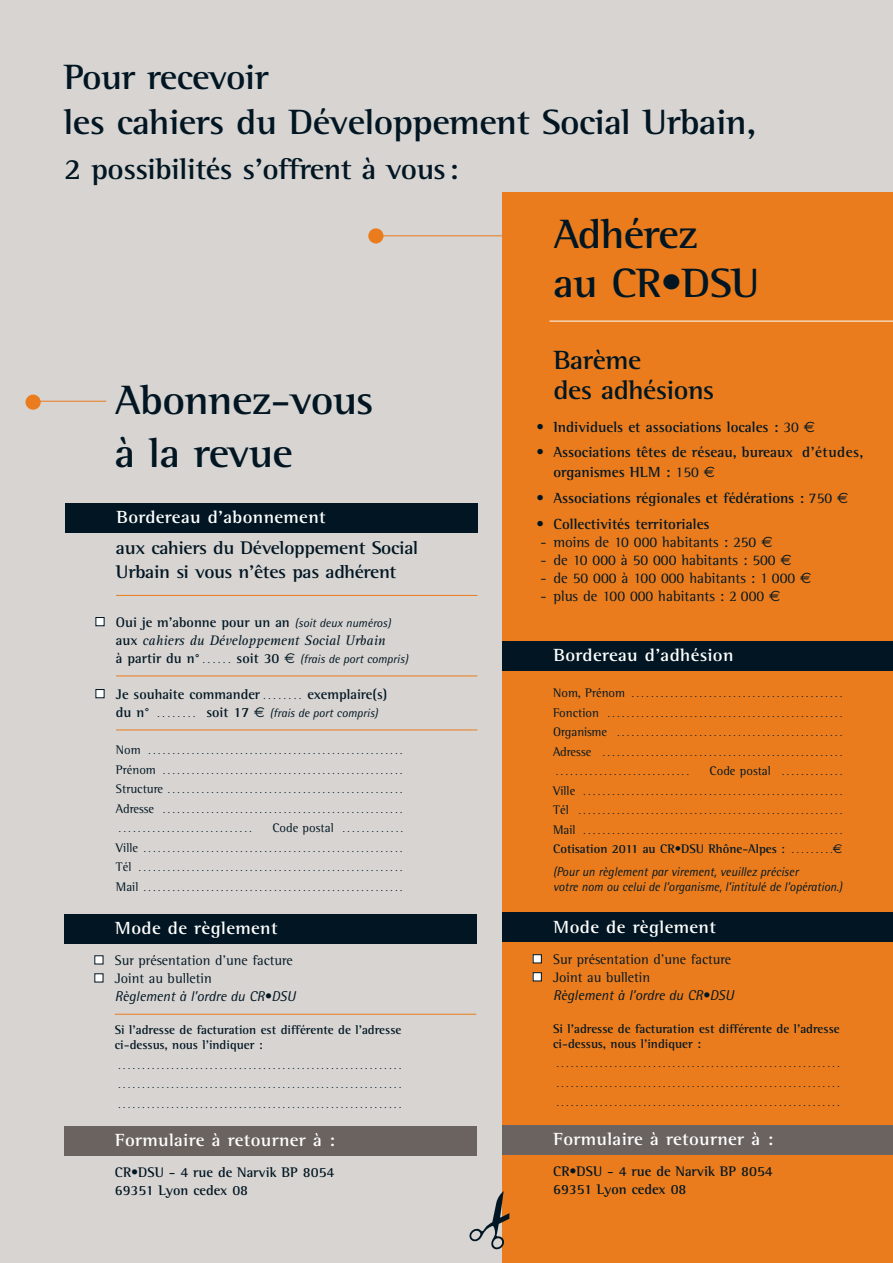
<style>
.page{position:relative;width:893px;height:1263px;background:#d7d4d2}
.page>*{position:absolute;margin:0;border:0;box-sizing:border-box;transform-origin:0 0}
.t1{font:700 42px/52.5px "Rotis Semi Serif";letter-spacing:-.015em;color:#011622;scale:1.05 1}
.t2{font:700 36px/45px "Rotis Semi Serif";letter-spacing:-.015em;color:#011622;scale:1.05 1}
.t3{font:700 30px "Rotis Semi Serif";letter-spacing:-.015em;color:#011622;scale:1.05 1}
.t4{font:700 27px/30px "Rotis Semi Serif";letter-spacing:-.015em;color:#011622;scale:1.05 1}
.t5{font:700 18.75px/24px "Rotis Semi Serif";letter-spacing:-.015em;color:#011622;scale:1.05 1}
.t6{font:700 18px "Rotis Semi Serif";letter-spacing:.015em;color:#fff;scale:1.05 1}
.t7{font:700 15px/19.5px "Rotis Semi Serif";color:#011622}
.t8{font:15px "Rotis Semi Serif";color:#011622}
.t9{font:700 14.25px/18px "Rotis Semi Serif";color:#011622}
.t10{font:14.25px "Rotis Semi Serif";color:#011622}
.t11{font:italic 14.25px "Rotis Semi Sans";color:#011622}
.t12{font:italic 14.25px "Rotis Serif";color:#011622}
.t13{font:700 12.75px/15px "Rotis Semi Serif";color:#011622}
.t14{font:italic 12.75px/15px "Rotis Semi Sans";color:#011622;scale:.96 1}
.t15{font:italic 12px "Rotis Semi Sans";color:#011622}
.t16{font:9px/19.5px "Rotis Semi Serif";color:#011622;text-align:justify}
.s1{color:#fff}
.s2{font-family:"Rotis Semi Sans";font-weight:400;font-style:italic;font-size:12px}
.s3{font-family:"Rotis Semi Serif";font-weight:700;font-style:normal}
.s4{font-family:"Rotis Semi Serif";font-weight:700;font-style:normal;font-size:14.25px}
.s5{font-family:"Rotis Semi Serif";font-style:normal;font-size:9px}
.s6{font-family:"Euro Sans";font-style:normal;font-size:14.25px}
.s7{font-weight:400;font-size:9px}
.s8{font-size:12.75px}
.s9{font-weight:400}
.s10{font-family:"Euro Sans";font-weight:400}
.s11{font-family:"Euro Sans"}
</style>
<div class="page">
<hr style="left:116px;top:595px;width:361px;height:1px;background:#ea7c1d">
<hr style="left:116px;top:675px;width:361px;height:1px;background:#ea7c1d">
<hr style="left:116px;top:729px;width:361px;height:1px;background:#ea7c1d">
<hr style="left:115px;top:1014px;width:361px;height:1px;background:#ea7c1d">
<div style="left:65px;top:503px;width:412px;height:30px;background:#011622"></div>
<div style="left:64px;top:914px;width:412px;height:29px;background:#011622"></div>
<div style="left:64px;top:1126px;width:412px;height:30px;background:#6b6360"></div>
<hr style="left:381px;top:235px;width:312px;height:1px;background:#ea7c1d">
<div style="left:368px;top:228px;width:15px;height:15px;background:#ea7c1d;border-radius:50%"></div>
<hr style="left:35px;top:401px;width:71px;height:1px;background:#ea7c1d">
<div style="left:26px;top:395px;width:15px;height:15px;background:#ea7c1d;border-radius:50%"></div>
<div style="left:502px;top:192px;width:391px;height:1071px;background:#ea7c1d"></div>
<div style="left:502px;top:912px;width:391px;height:30px;background:#011622"></div>
<div style="left:502px;top:1125px;width:391px;height:30px;background:#6b6360"></div>
<hr style="left:549px;top:321px;width:344px;height:1px;background:#fff">
<div style="left:502px;top:641px;width:391px;height:30px;background:#011622"></div>
<svg style="left:469px;top:1191px;width:40px;height:59px"></svg>
<h2 class="t2" style="left:64px;top:58px;width:661px">Pour recevoir<br>les cahiers du Développement Social Urbain,</h2>
<h3 class="t3" style="left:64px;top:159px;width:378px">2 possibilités s’offrent à vous:</h3>
<h1 class="t1" style="left:115px;top:378px;width:248px">Abonnez-vous à la revue</h1>
<h3 class="t6" style="left:116px;top:511px;width:201px">Bordereau d’abonnement</h3>
<h3 class="t5" style="left:116px;top:538px;width:289px">aux cahiers du Développement Social<br>Urbain si vous n’êtes pas adhérent</h3>
<h3 class="t9" style="left:95px;top:614px;width:298px"><span class="s1">■</span> Oui je m’abonne pour un an <span class="s2">(soit deux numéros)</span></h3>
<h3 class="t12" style="left:116px;top:635px;width:271px"><span class="s3">aux</span> cahiers du Développement Social Urbain</h3>
<h3 class="t15" style="left:116px;top:654px;width:294px"><span class="s4">à partir du n°</span> <span class="s5">. . . . . .</span> <span class="s4">soit 30</span> <span class="s6">€</span> (frais de port compris)</h3>
<h3 class="t9" style="left:95px;top:686px;width:294px"><span class="s1">■</span> Je souhaite commander <span class="s7">. . . . . . . .</span> exemplaire(s)</h3>
<h3 class="t15" style="left:116px;top:708px;width:263px"><span class="s4">du n°</span> <span class="s5">. . . . . . . .</span> <span class="s4">soit 17</span> <span class="s6">€</span> (frais de port compris)</h3>
<p class="t16" style="left:116px;top:742px;width:288px"><span class="s8">Nom</span> . . . . . . . . . . . . . . . . . . . . . . . . . . . . . . . . . . . . . . . . . . . . . . . . . . . . .</p>
<p class="t16" style="left:116px;top:762px;width:288px"><span class="s8">Prénom</span> . . . . . . . . . . . . . . . . . . . . . . . . . . . . . . . . . . . . . . . . . . . . . . . . . .</p>
<p class="t16" style="left:116px;top:781px;width:288px"><span class="s8">Structure</span> . . . . . . . . . . . . . . . . . . . . . . . . . . . . . . . . . . . . . . . . . . . . . . . . .</p>
<p class="t16" style="left:116px;top:801px;width:288px"><span class="s8">Adresse</span> . . . . . . . . . . . . . . . . . . . . . . . . . . . . . . . . . . . . . . . . . . . . . . . . . .</p>
<p class="t16" style="left:119px;top:820px;width:134px">. . . . . . . . . . . . . . . . . . . . . . . . . . . .</p>
<p class="t16" style="left:116px;top:820px;width:289px;text-indent:156px"><span class="s8">Code postal</span> . . . . . . . . . . . . .<br><span class="s8">Ville</span> . . . . . . . . . . . . . . . . . . . . . . . . . . . . . . . . . . . . . . . . . . . . . . . . . . . . . .<br><span class="s8">Tél</span> . . . . . . . . . . . . . . . . . . . . . . . . . . . . . . . . . . . . . . . . . . . . . . . . . . . . . . .<br><span class="s8">Mail</span> . . . . . . . . . . . . . . . . . . . . . . . . . . . . . . . . . . . . . . . . . . . . . . . . . . . . . .</p>
<h3 class="t6" style="left:115px;top:922px;width:156px">Mode de règlement</h3>
<h3 class="t10" style="left:94px;top:955px;width:201px"><span class="s1">■</span> Sur présentation d’une facture</h3>
<h3 class="t10" style="left:94px;top:973px;width:120px"><span class="s1">■</span> Joint au bulletin</h3>
<h3 class="t11" style="left:115px;top:991px;width:182px">Règlement à l’ordre du CR•DSU</h3>
<h3 class="t13" style="left:115px;top:1023px;width:288px">Si l’adresse de facturation est différente de l’adresse ci-dessus, nous l’indiquer :</h3>
<p class="t16" style="left:118px;top:1057px;width:284px">. . . . . . . . . . . . . . . . . . . . . . . . . . . . . . . . . . . . . . . . . . . . . . . . . . . . . . . . . . . . . . . . . . . . . . . . . . . . . . . . . . . . . . . . . . . . . . . . . . . . . . . . . . . . . . . . . . . . . . . . . . . . . . . . . . . . . . . . . . . . . . . . . . . . . . . . . . . . . . . . . . . . . . . . . . . . . . . . .</p>
<h3 class="t6" style="left:115px;top:1134px;width:211px">Formulaire à retourner à :</h3>
<h3 class="t9" style="left:115px;top:1164px;width:221px">CR•DSU - 4 rue de Narvik BP 8054<br>69351 Lyon cedex 08</h3>
<h1 class="t1" style="left:553px;top:213px;width:198px;line-height:49.5px">Adhérez<br>au CR•DSU</h1>
<h3 class="t4" style="left:553px;top:348px;width:155px">Barème<br>des adhésions</h3>
<h3 class="t7" style="left:536px;top:418px;width:280px"><span class="s9">•</span> Individuels et associations locales : <span class="s9">30</span> <span class="s10">€</span></h3>
<h3 class="t7" style="left:553px;top:444px;width:311px;text-indent:-17px"><span class="s9">•</span> Associations têtes de réseau, bureaux d'études, organismes HLM : <span class="s9">150</span> <span class="s10">€</span></h3>
<h3 class="t7" style="left:536px;top:489px;width:314px"><span class="s9">•</span> Associations régionales et fédérations : <span class="s9">750</span> <span class="s10">€</span></h3>
<h3 class="t7" style="left:536px;top:515px;width:175px"><span class="s9">•</span> Collectivités territoriales</h3>
<h3 class="t8" style="left:541px;top:537px;width:233px">- moins de 10 000 habitants : 250 <span class="s11">€</span></h3>
<h3 class="t8" style="left:541px;top:555px;width:253px">- de 10 000 à 50 000 habitants : 500 <span class="s11">€</span></h3>
<h3 class="t8" style="left:541px;top:573px;width:272px">- de 50 000 à 100 000 habitants : 1 000 <span class="s11">€</span></h3>
<h3 class="t8" style="left:541px;top:591px;width:241px">- plus de 100 000 habitants : 2 000 <span class="s11">€</span></h3>
<h3 class="t6" style="left:554px;top:649px;width:173px">Bordereau d’adhésion</h3>
<p class="t16" style="left:553px;top:685px;width:291px"><span class="s8">Nom, Prénom</span> . . . . . . . . . . . . . . . . . . . . . . . . . . . . . . . . . . . . . . . . . . . .</p>
<p class="t16" style="left:553px;top:705px;width:291px"><span class="s8">Fonction</span> . . . . . . . . . . . . . . . . . . . . . . . . . . . . . . . . . . . . . . . . . . . . . . . . .</p>
<p class="t16" style="left:553px;top:724px;width:291px"><span class="s8">Organisme</span> . . . . . . . . . . . . . . . . . . . . . . . . . . . . . . . . . . . . . . . . . . . . . . .</p>
<p class="t16" style="left:553px;top:744px;width:291px"><span class="s8">Adresse</span> . . . . . . . . . . . . . . . . . . . . . . . . . . . . . . . . . . . . . . . . . . . . . . . . . .</p>
<p class="t16" style="left:556px;top:763px;width:134px">. . . . . . . . . . . . . . . . . . . . . . . . . . . .</p>
<p class="t16" style="left:553px;top:763px;width:291px;text-indent:156px"><span class="s8">Code postal</span> . . . . . . . . . . . . .<br><span class="s8">Ville</span> . . . . . . . . . . . . . . . . . . . . . . . . . . . . . . . . . . . . . . . . . . . . . . . . . . . . . .<br><span class="s8">Tél</span> . . . . . . . . . . . . . . . . . . . . . . . . . . . . . . . . . . . . . . . . . . . . . . . . . . . . . . .<br><span class="s8">Mail</span> . . . . . . . . . . . . . . . . . . . . . . . . . . . . . . . . . . . . . . . . . . . . . . . . . . . . . .</p>
<h3 class="t13" style="left:553px;top:843px;width:291px">Cotisation 2011 au CR•DSU Rhône-Alpes <span class="s9">:</span> <span class="s7">. . . . . . . . .</span><span class="s10">€</span></h3>
<h3 class="t14" style="left:553px;top:865px;width:303px">(Pour un règlement par virement, veuillez préciser<br>votre nom ou celui de l’organisme, l’intitulé de l’opération.)</h3>
<h3 class="t6" style="left:554px;top:920px;width:156px">Mode de règlement</h3>
<h3 class="t10" style="left:532px;top:954px;width:201px"><span class="s1">■</span> Sur présentation d’une facture</h3>
<h3 class="t10" style="left:532px;top:972px;width:120px"><span class="s1">■</span> Joint au bulletin</h3>
<h3 class="t11" style="left:553px;top:990px;width:182px">Règlement à l’ordre du CR•DSU</h3>
<h3 class="t13" style="left:553px;top:1022px;width:288px">Si l’adresse de facturation est différente de l’adresse ci-dessus, nous l’indiquer :</h3>
<p class="t16" style="left:557px;top:1055px;width:284px">. . . . . . . . . . . . . . . . . . . . . . . . . . . . . . . . . . . . . . . . . . . . . . . . . . . . . . . . . . . . . . . . . . . . . . . . . . . . . . . . . . . . . . . . . . . . . . . . . . . . . . . . . . . . . . . . . . . . . . . . . . . . . . . . . . . . . . . . . . . . . . . . . . . . . . . . . . . . . . . . . . . . . . . . . . . . . . . . .</p>
<h3 class="t6" style="left:554px;top:1133px;width:211px">Formulaire à retourner à :</h3>
<h3 class="t9" style="left:553px;top:1163px;width:221px">CR•DSU - 4 rue de Narvik BP 8054<br>69351 Lyon cedex 08</h3>
</div>
